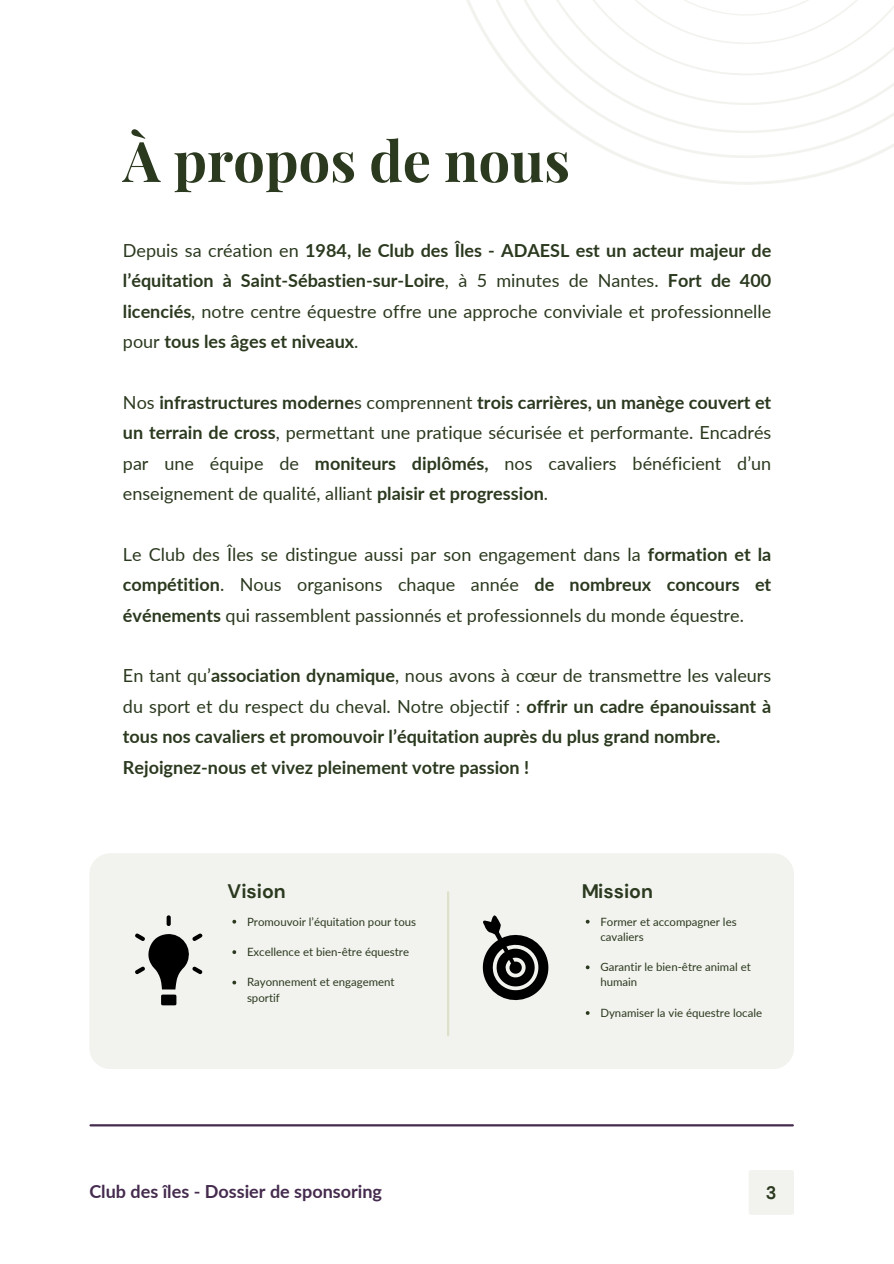
<style>
.page{position:relative;width:894px;height:1264px;background:#fff}
.page>*{position:absolute;margin:0;border:0;box-sizing:border-box;transform-origin:0 0}
.t1{font:700 56.1px "Playfair Display";color:#2b391f}
.t2{font:700 19.5px "DM Sans";color:#2b391f}
.t3{font:700 18px/30.5px "Lato";color:#2b391f;text-align:justify}
.t4{font:18px/30.5px "Lato";color:#2b391f;text-align:justify}
.t5{font:700 18px "Lato";color:#452b4e}
.t6{font:700 18px "DM Sans";color:#2b391f}
.t7{font:11.4px/15.1px "Lato";color:#2b391f}
.s1{font-weight:400}
.s2{font-weight:700}
</style>
<div class="page">
<div style="left:748px;top:1169px;width:45px;height:45px;background:#f2f3ee"></div>
<hr style="left:90px;top:1124px;width:702px;height:2px;background:#452b4e">
<div style="left:89px;top:853px;width:704px;height:216px;background:#f2f3ee"></div>
<svg style="left:135px;top:915px;width:67px;height:90px"></svg>
<svg style="left:482px;top:915px;width:66px;height:86px"></svg>
<svg style="left:232px;top:919px;width:4px;height:4px"></svg>
<svg style="left:232px;top:950px;width:4px;height:4px"></svg>
<svg style="left:232px;top:980px;width:4px;height:4px"></svg>
<svg style="left:585px;top:919px;width:4px;height:4px"></svg>
<svg style="left:585px;top:965px;width:4px;height:4px"></svg>
<hr style="left:447px;top:892px;width:2px;height:143px;background:#dde1c9">
<svg style="left:466px;top:0;width:404px;height:185px"></svg>
<svg style="left:468px;top:0;width:425px;height:158px"></svg>
<h1 class="t1" style="left:123px;top:121px;width:448px">À propos de nous</h1>
<p class="t3" style="left:123px;top:234px;width:649px"><span class="s1">Depuis sa création en</span> 1984, le Club des Îles - ADAESL est un acteur majeur de l’équitation à Saint-Sébastien-sur-Loire<span class="s1">, à 5 minutes de Nantes.</span> Fort de 400 licenciés<span class="s1">, notre centre équestre offre une approche conviviale et professionnelle pour</span> tous les âges et niveaux<span class="s1">.</span></p>
<p class="t4" style="left:123px;top:386px;width:649px">Nos <span class="s2">infrastructures moderne</span>s comprennent <span class="s2">trois carrières, un manège couvert et un terrain de cross</span>, permettant une pratique sécurisée et performante. Encadrés par une équipe de <span class="s2">moniteurs diplômés,</span> nos cavaliers bénéficient d’un enseignement de qualité, alliant <span class="s2">plaisir et progression</span>.</p>
<p class="t4" style="left:123px;top:538px;width:649px">Le Club des Îles se distingue aussi par son engagement dans la <span class="s2">formation et la compétition</span>. Nous organisons chaque année <span class="s2">de nombreux concours et événements</span> qui rassemblent passionnés et professionnels du monde équestre.</p>
<p class="t3" style="left:123px;top:660px;width:649px;text-align:left"><span class="s1">En tant qu’</span>association dynamique<span class="s1">, nous avons à cœur de transmettre les valeurs du sport et du respect du cheval. Notre objectif :</span> offrir un cadre épanouissant à tous nos cavaliers et promouvoir l’équitation auprès du plus grand nombre.<br>Rejoignez-nous et vivez pleinement votre passion !</p>
<p class="t2" style="left:227px;top:878px;width:60px">Vision</p>
<p class="t2" style="left:581px;top:878px;width:73px">Mission</p>
<p class="t7" style="left:247px;top:913px;width:170px">Promouvoir l’équitation pour tous</p>
<p class="t7" style="left:247px;top:943px;width:163px">Excellence et bien-être équestre</p>
<p class="t7" style="left:247px;top:974px;width:149px">Rayonnement et engagement sportif</p>
<p class="t5" style="left:89px;top:1180px;width:294px">Club des îles - Dossier de sponsoring</p>
<p class="t7" style="left:600px;top:913px;width:138px">Former et accompagner les cavaliers</p>
<p class="t7" style="left:600px;top:959px;width:152px">Garantir le bien-être animal et humain</p>
<p class="t7" style="left:600px;top:1004px;width:163px">Dynamiser la vie équestre locale</p>
<p class="t6" style="left:765px;top:1181px;width:12px">3</p>
</div>
